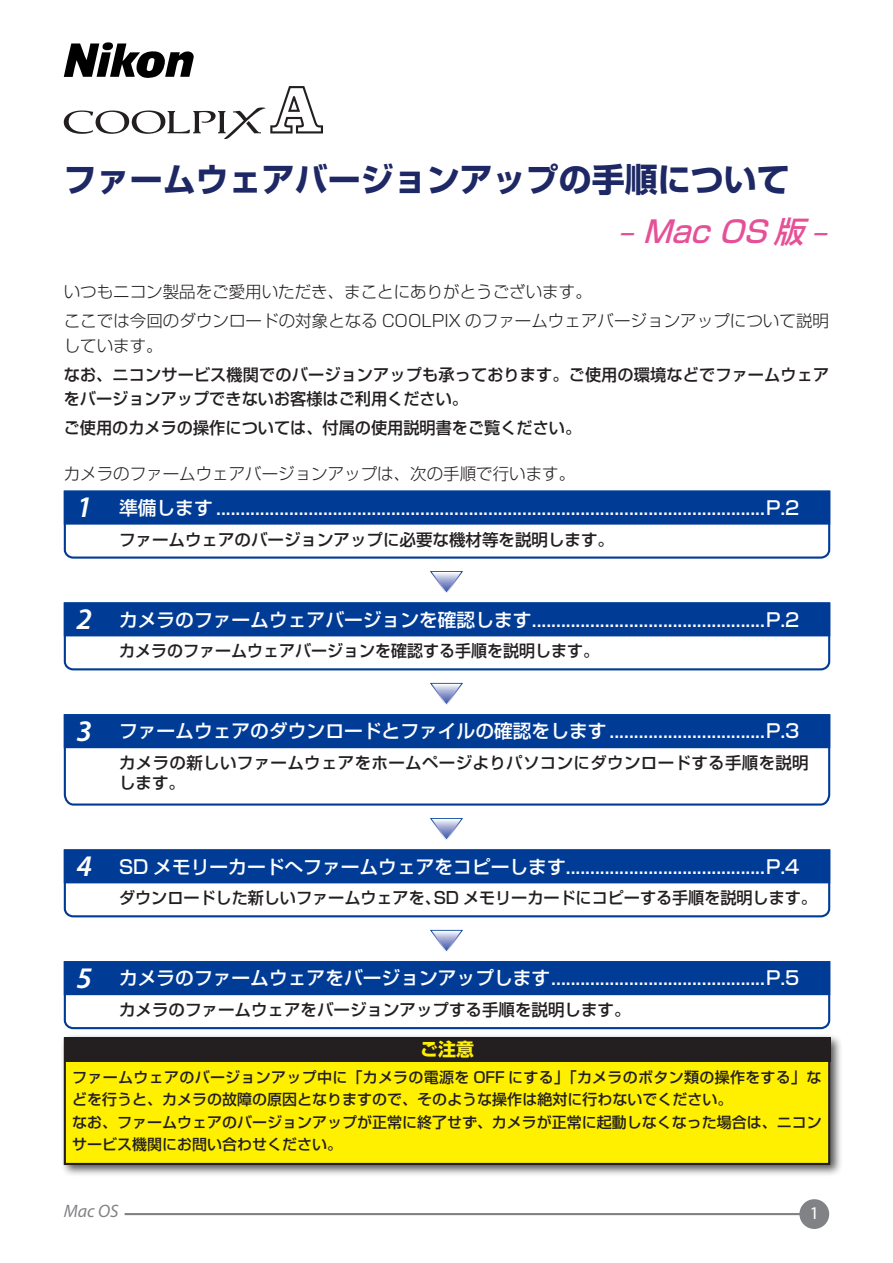
<style>
.page{position:relative;width:893px;height:1263px;background:#fff}
.page>*{position:absolute;margin:0;border:0;box-sizing:border-box;transform-origin:0 0}
.t1{font:700 33px "Shin Go Pro";color:#1e2864}
.t2{font:italic 500 30px "Shin Go Pro";color:#e65096}
.t3{font:italic 600 30px "Myriad Pro";color:#fff}
.t4{font:500 18.75px "Shin Go Pro";color:#fff}
.t5{font:italic 18px "Myriad Pro";color:#808285}
.t6{font:700 18px "Shin Go Pro";color:#fff000}
.t7{font:18px "Myriad Pro";color:#fff}
.t8{font:500 16.5px/24.8px "Shin Go Pro";color:#231f20}
.t9{font:300 16.5px/29px "Shin Go Pro";color:#231f20}
.t10{font:500 16.5px/19.8px "Shin Go Pro";letter-spacing:.02em;color:#231f20}
.t11{font:500 15px/22.5px "Shin Go Pro";color:#231f20}
</style>
<div class="page">
<hr style="left:125px;top:1213px;width:689px;height:2px;background:#808285">
<div style="left:799px;top:1199px;width:30px;height:30px;background:#808285;border-radius:50%"></div>
<svg style="left:64px;top:43px;width:130px;height:34px"></svg>
<svg style="left:64px;top:86px;width:259px;height:53px"></svg>
<svg style="left:63px;top:490px;width:768px;height:69px"></svg>
<div style="left:64px;top:491px;width:766px;height:34px;background:#003c96;border:2px solid #003c96"></div>
<svg style="left:430px;top:571px;width:33px;height:22px"></svg>
<svg style="left:63px;top:602px;width:768px;height:69px"></svg>
<div style="left:64px;top:602px;width:766px;height:34px;background:#003c96;border:2px solid #003c96"></div>
<svg style="left:430px;top:682px;width:33px;height:23px"></svg>
<svg style="left:63px;top:714px;width:768px;height:92px"></svg>
<div style="left:64px;top:714px;width:766px;height:34px;background:#003c96"></div>
<svg style="left:430px;top:818px;width:33px;height:22px"></svg>
<svg style="left:63px;top:849px;width:768px;height:69px"></svg>
<div style="left:64px;top:849px;width:766px;height:34px;background:#003c96;border:2px solid #003c96"></div>
<svg style="left:430px;top:929px;width:33px;height:23px"></svg>
<svg style="left:63px;top:961px;width:768px;height:69px"></svg>
<div style="left:64px;top:961px;width:766px;height:34px;background:#003c96"></div>
<div style="left:60px;top:1033px;width:783px;height:145px;background:#231f20;opacity:.75"></div>
<div style="left:65px;top:1038px;width:764px;height:126px;background:#fff000"></div>
<div style="left:64px;top:1037px;width:766px;height:128px;border:2px solid #231f20"></div>
<div style="left:64px;top:1037px;width:766px;height:24px;background:#231f20"></div>
<h1 class="t1" style="left:64px;top:153px;width:728px">ファームウェアバージョンアップの手順について</h1>
<h2 class="t2" style="left:618px;top:207px;width:221px">– Mac OS 版 –</h2>
<p class="t9" style="left:64px;top:275px;width:767px">いつもニコン製品をご愛用いただき、まことにありがとうございます。<br>ここでは今回のダウンロードの対象となる COOLPIX のファームウェアバージョンアップについて説明</p>
<p class="t9" style="left:64px;top:329px;width:100px">しています。</p>
<p class="t8" style="left:64px;top:360px;width:767px">なお、ニコンサービス機関でのバージョンアップも承っております。ご使用の環境などでファームウェアをバージョンアップできないお客様はご利用ください。</p>
<p class="t8" style="left:64px;top:414px;width:519px">ご使用のカメラの操作については、付属の使用説明書をご覧ください。</p>
<p class="t9" style="left:64px;top:458px;width:513px">カメラのファームウェアバージョンアップは、次の手順で行います。</p>
<p class="t4" style="left:119px;top:492px;width:682px">準備します .................................................................................................................P.2</p>
<h2 class="t3" style="left:77px;top:488px;width:17px">1</h2>
<p class="t8" style="left:119px;top:525px;width:497px">ファームウェアのバージョンアップに必要な機材等を説明します。</p>
<h2 class="t3" style="left:77px;top:600px;width:17px">2</h2>
<p class="t4" style="left:119px;top:604px;width:682px">カメラのファームウェアバージョンを確認します................................................P.2</p>
<p class="t8" style="left:119px;top:637px;width:482px">カメラのファームウェアバージョンを確認する手順を説明します。</p>
<h2 class="t3" style="left:77px;top:712px;width:17px">3</h2>
<p class="t4" style="left:119px;top:716px;width:682px">ファームウェアのダウンロードとファイルの確認をします ................................P.3</p>
<p class="t10" style="left:119px;top:751px;width:691px">カメラの新しいファームウェアをホームページよりパソコンにダウンロードする手順を説明します。</p>
<h2 class="t3" style="left:77px;top:847px;width:17px">4</h2>
<p class="t4" style="left:119px;top:851px;width:682px">SD メモリーカードへファームウェアをコピーします.........................................P.4</p>
<p class="t8" style="left:434px;top:884px;width:385px">SD メモリーカードにコピーする手順を説明します。</p>
<p class="t8" style="left:119px;top:884px;width:323px">ダウンロードした新しいファームウェアを、</p>
<h2 class="t3" style="left:77px;top:959px;width:17px">5</h2>
<p class="t4" style="left:119px;top:963px;width:682px">カメラのファームウェアをバージョンアップします............................................P.5</p>
<p class="t8" style="left:119px;top:995px;width:513px">カメラのファームウェアをバージョンアップする手順を説明します。</p>
<p class="t6" style="left:420px;top:1035px;width:55px">ご注意</p>
<p class="t11" style="left:72px;top:1064px;width:751px">ファームウェアのバージョンアップ中に「カメラの電源を OFF にする」「カメラのボタン類の操作をする」などを行うと、カメラの故障の原因となりますので、そのような操作は絶対に行わないでください。<br>なお、ファームウェアのバージョンアップが正常に終了せず、カメラが正常に起動しなくなった場合は、ニコンサービス機関にお問い合わせください。</p>
<p class="t5" style="left:64px;top:1200px;width:56px">Mac OS</p>
<p class="t7" style="left:810px;top:1202px;width:11px">1</p>
</div>
